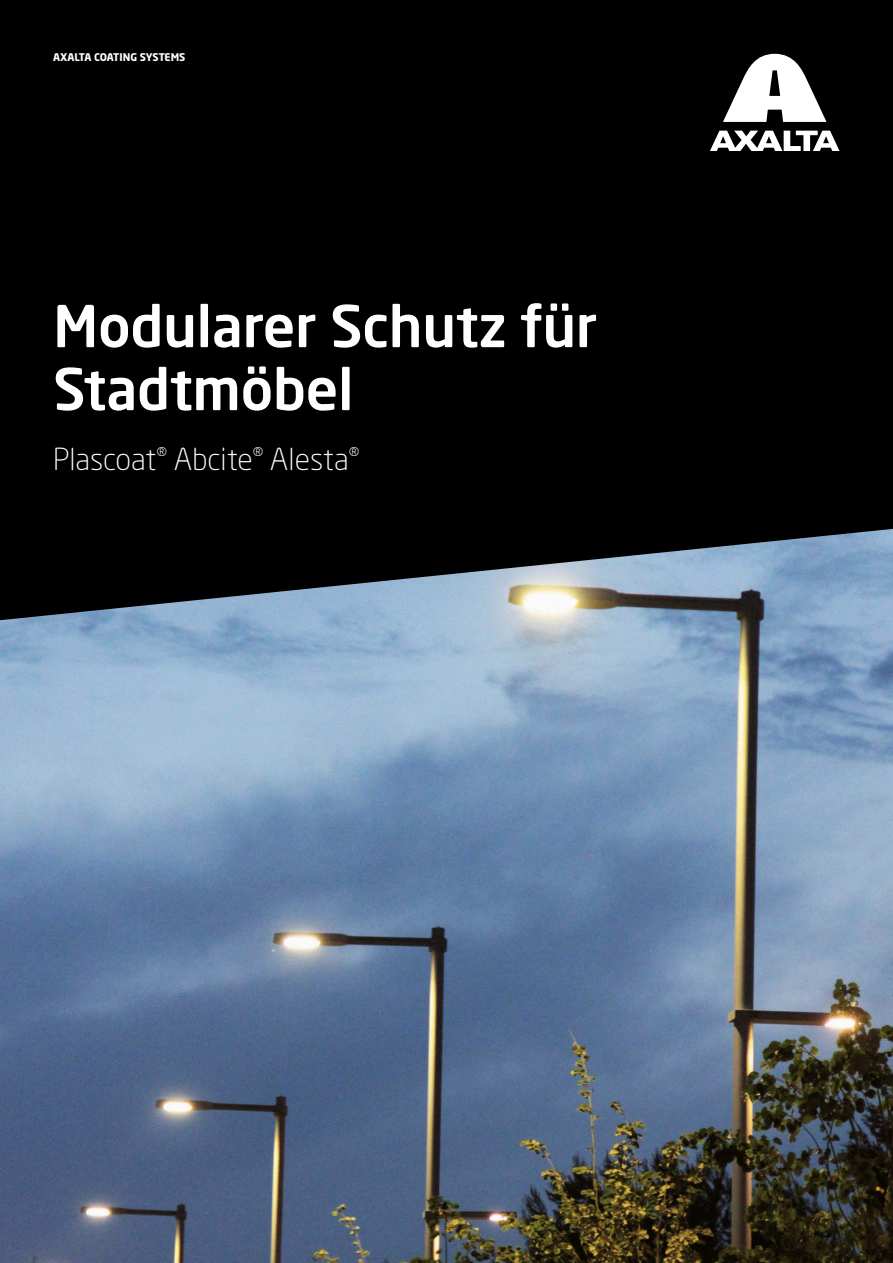
<style>
.page{position:relative;width:893px;height:1263px;background:#fff}
.page>*{position:absolute;margin:0;border:0;box-sizing:border-box;transform-origin:0 0}
.t1{font:500 57px/63px "Neo Sans Pro";letter-spacing:-.005em;color:#fff}
.t2{font:300 30px "Neo Sans Pro";color:#fff}
.t3{font:700 10.5px "Neo Sans Pro";letter-spacing:-.01em;color:#fff}
</style>
<div class="page">
<img style="left:0;top:620px;width:893px;height:643px">
<svg style="left:0;top:0;width:893px;height:620px;background:#0b0c0e"></svg>
<svg style="left:710px;top:54px;width:129px;height:97px"></svg>
<p class="t3" style="left:53px;top:51px;width:134px">AXALTA COATING SYSTEMS</p>
<p class="t1" style="left:53px;top:293px;width:546px">Modularer Schutz für<br>Stadtmöbel</p>
<p class="t2" style="left:53px;top:441px;width:308px">Plascoat<sup>®</sup> Abcite<sup>®</sup> Alesta<sup>®</sup></p>
</div>
